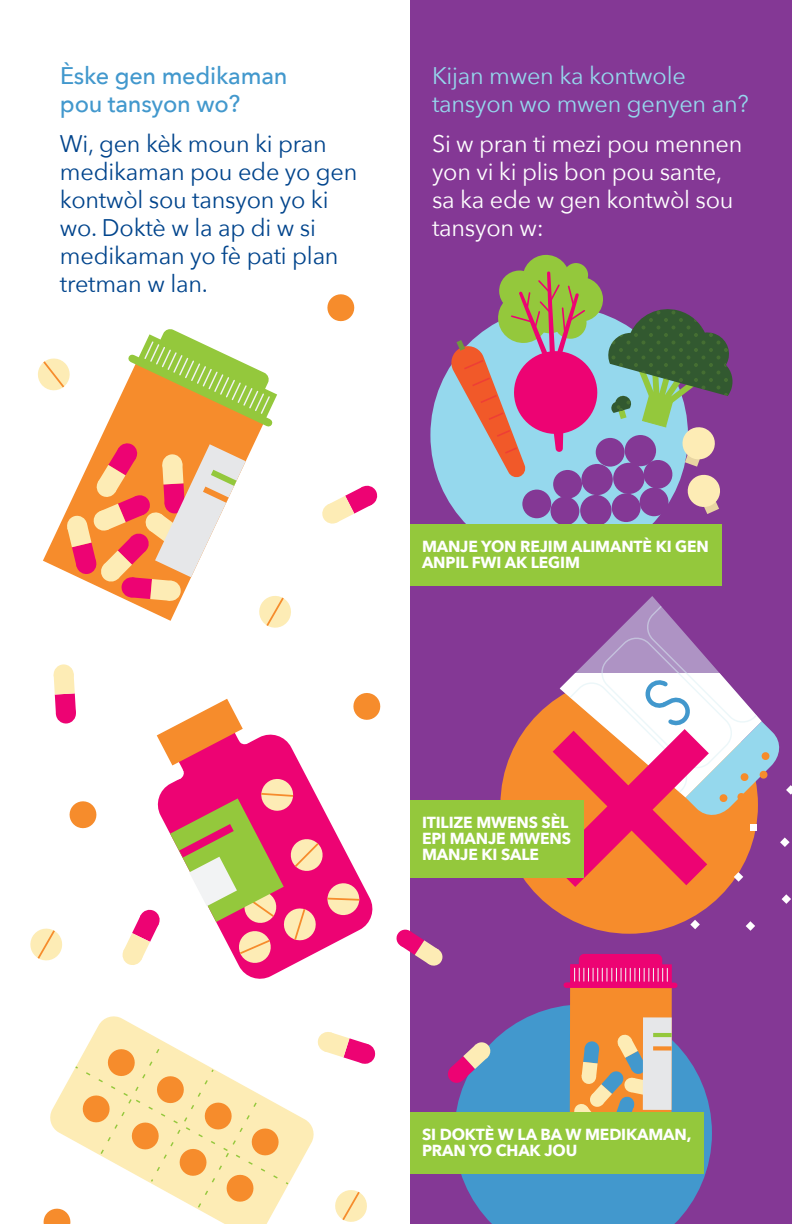
<style>
.page{position:relative;width:792px;height:1224px;background:#fff}
.page>*{position:absolute;margin:0;border:0;box-sizing:border-box;transform-origin:0 0}
.text{font:24px/28px "Avenir Next";letter-spacing:-.01em;color:#01448c}
.text-2{font:24px/28px "Avenir Next";letter-spacing:-.01em;color:#fff}
.text-3{font:24px/28px "Avenir Next";letter-spacing:-.01em;color:#95d8ed}
.text_subhead{font:500 24px/28px "Avenir Next";letter-spacing:-.01em;color:#4298cd}
.captionHeadShade{font:700 16px/16px "Avenir Next";letter-spacing:-.01em;color:#fff}
</style>
<div class="page">
<div style="left:410px;top:0;width:382px;height:1224px;background:#843895"></div>
<div style="left:430px;top:306px;width:258px;height:258px;background:#95d8ed;border-radius:50%"></div>
<div style="left:500px;top:676px;width:258px;height:258px;background:#f68c2c;border-radius:50%"></div>
<svg style="left:456px;top:1005px;width:256px;height:219px;fill:#4298cd"></svg>
<svg style="left:43px;top:393px;width:216px;height:228px"></svg>
<svg style="left:122px;top:329px;width:155px;height:104px"></svg>
<svg style="left:239px;top:966px;width:51px;height:13px"></svg>
<svg style="left:257px;top:594px;width:34px;height:34px"></svg>
<svg style="left:38px;top:358px;width:32px;height:33px"></svg>
<svg style="left:30px;top:928px;width:33px;height:33px"></svg>
<svg style="left:335px;top:1190px;width:32px;height:32px"></svg>
<svg style="left:66px;top:442px;width:180px;height:159px"></svg>
<svg style="left:90px;top:1016px;width:224px;height:165px"></svg>
<div style="left:56px;top:703px;width:20px;height:21px;background:#ed0373;border-radius:50%"></div>
<div style="left:53px;top:664px;width:21px;height:21px;background:#fdecb5;border-radius:50%"></div>
<svg style="left:54px;top:673px;width:22px;height:41px"></svg>
<svg style="left:322px;top:485px;width:56px;height:39px"></svg>
<svg style="left:317px;top:1032px;width:59px;height:32px"></svg>
<svg style="left:69px;top:801px;width:28px;height:28px"></svg>
<svg style="left:122px;top:693px;width:259px;height:273px"></svg>
<svg style="left:43px;top:1040px;width:247px;height:184px"></svg>
<svg style="left:327px;top:294px;width:28px;height:28px"></svg>
<div style="left:522px;top:254px;width:48px;height:48px;background:#94c83c;border-radius:50%"></div>
<div style="left:564px;top:263px;width:24px;height:24px;background:#94c83c;border-radius:50%"></div>
<svg style="left:558px;top:277px;width:46px;height:45px"></svg>
<svg style="left:449px;top:271px;width:149px;height:207px"></svg>
<div style="left:580px;top:495px;width:32px;height:31px;background:#843895;border-radius:50%"></div>
<div style="left:581px;top:464px;width:32px;height:31px;background:#843895;border-radius:50%"></div>
<div style="left:550px;top:497px;width:29px;height:28px;background:#843895;border-radius:50%"></div>
<div style="left:522px;top:490px;width:29px;height:28px;background:#843895;border-radius:50%"></div>
<div style="left:612px;top:493px;width:29px;height:29px;background:#843895;border-radius:50%"></div>
<div style="left:640px;top:487px;width:29px;height:29px;background:#843895;border-radius:50%"></div>
<div style="left:596px;top:438px;width:29px;height:29px;background:#843895;border-radius:50%"></div>
<div style="left:553px;top:470px;width:29px;height:29px;background:#843895;border-radius:50%"></div>
<svg style="left:608px;top:309px;width:125px;height:205px"></svg>
<svg style="left:782px;top:894px;width:9px;height:10px"></svg>
<svg style="left:690px;top:920px;width:10px;height:9px"></svg>
<svg style="left:746px;top:921px;width:9px;height:10px"></svg>
<svg style="left:551px;top:596px;width:241px;height:291px"></svg>
<div style="left:570px;top:985px;width:102px;height:157px;background:#f68c2b"></div>
<div style="left:570px;top:964px;width:102px;height:21px;background:#ed0373"></div>
<div style="left:566px;top:982px;width:109px;height:6px;background:#ed0373"></div>
<div style="left:643px;top:1017px;width:29px;height:93px;background:#e6e7e9"></div>
<svg style="left:653px;top:1033px;width:19px;height:4px"></svg>
<svg style="left:574px;top:954px;width:94px;height:28px"></svg>
<svg style="left:574px;top:1034px;width:97px;height:78px"></svg>
<svg style="left:448px;top:1041px;width:43px;height:42px"></svg>
<svg style="left:396px;top:929px;width:47px;height:37px"></svg>
<div style="left:410px;top:524px;width:311px;height:62px;background:#94c83c"></div>
<div style="left:410px;top:800px;width:173px;height:78px;background:#94c83c"></div>
<div style="left:410px;top:1112px;width:293px;height:62px;background:#94c83c"></div>
<p class="text_subhead" style="left:60px;top:61px;width:229px">Èske gen medikaman pou tansyon wo?</p>
<p class="text" style="left:60px;top:129px;width:299px">Wi, gen kèk moun ki pran medikaman pou ede yo gen kontwòl sou tansyon yo ki wo. Doktè w la ap di w si medikaman yo fè pati plan tretman w lan.</p>
<p class="text-3" style="left:432px;top:61px;width:318px">Kijan mwen ka kontwole tansyon wo mwen genyen an?</p>
<p class="text-2" style="left:432px;top:129px;width:312px">Si w pran ti mezi pou mennen yon vi ki plis bon pou sante, sa ka ede w gen kontwòl sou tansyon w:</p>
<p class="captionHeadShade" style="left:422px;top:539px;width:288px">MANJE YON REJIM ALIMANTÈ KI GEN<br>ANPIL FWI AK LEGIM</p>
<p class="captionHeadShade" style="left:422px;top:815px;width:151px">ITILIZE MWENS SÈL<br>EPI MANJE MWENS<br>MANJE KI SALE</p>
<p class="captionHeadShade" style="left:422px;top:1127px;width:271px">SI DOKTÈ W LA BA W MEDIKAMAN,<br>PRAN YO CHAK JOU</p>
</div>
